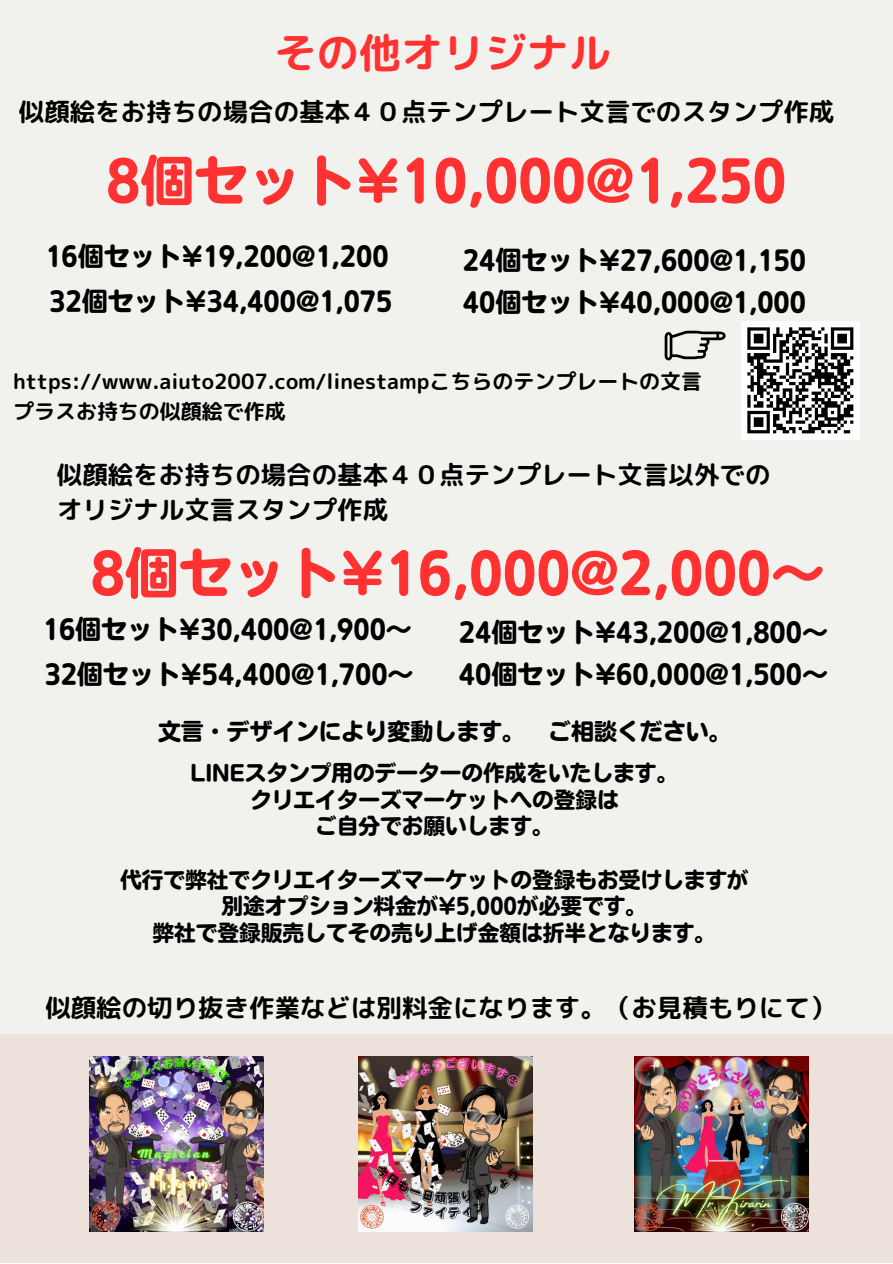
<style>
.page{position:relative;width:893px;height:1264px;background:#fff}
.page>*{position:absolute;margin:0;border:0;box-sizing:border-box;transform-origin:0 0}
.t1{font:63.45px "Nud Motoya Maru Std W6";color:#000}
.t2{font:54px "Nud Motoya Maru Std W6";color:#ff3131}
.t3{font:42px "rounded mplus 1 p bold";color:#ff3131}
.t4{font:25.95px "Nud Motoya Maru Std W6";color:#000}
.t5{font:25.5px "rounded mplus 1 p bold";color:#000}
.t6{font:22.95px "Nud Motoya Maru Std W6";color:#000}
.t7{font:21.75px "Nud Motoya Maru Std W6";color:#000}
.t8{font:21px "rounded mplus 1 p bold";color:#000}
</style>
<div class="page">
<div style="left:0;top:0;width:892px;height:1262px;background:#f1f1ed"></div>
<div style="left:0;top:1034px;width:892px;height:228px;background:#ede1db"></div>
<div style="left:740px;top:321px;width:119px;height:119px;background:#fff"></div>
<svg style="left:747px;top:327px;width:107px;height:107px"></svg>
<img style="left:89px;top:1056px;width:174px;height:175px">
<img style="left:358px;top:1056px;width:174px;height:175px">
<img style="left:634px;top:1056px;width:174px;height:175px">
<p class="t3" style="left:275px;top:22px;width:337px">その他オリジナル</p>
<p class="t5" style="left:19px;top:94px;width:816px">似顔絵をお持ちの場合の基本４０点テンプレート文言でのスタンプ作成</p>
<p class="t2" style="left:106px;top:154px;width:681px">8個セット¥10,000@1,250</p>
<p class="t4" style="left:45px;top:243px;width:344px">16個セット¥19,200@1,200</p>
<p class="t4" style="left:463px;top:247px;width:344px">24個セット¥27,600@1,150</p>
<p class="t4" style="left:49px;top:288px;width:344px">32個セット¥34,400@1,075</p>
<p class="t4" style="left:463px;top:289px;width:344px">40個セット¥40,000@1,000</p>
<p class="t1" style="left:663px;top:314px;width:65px">☞</p>
<p class="t8" style="left:13px;top:367px;width:690px">https://www.aiuto2007.com/linestampこちらのテンプレートの文言</p>
<p class="t8" style="left:13px;top:396px;width:274px">プラスお持ちの似顔絵で作成</p>
<p class="t5" style="left:57px;top:457px;width:715px">似顔絵をお持ちの場合の基本４０点テンプレート文言以外での</p>
<p class="t5" style="left:57px;top:492px;width:333px">オリジナル文言スタンプ作成</p>
<p class="t2" style="left:91px;top:546px;width:731px">8個セット¥16,000@2,000〜</p>
<p class="t4" style="left:43px;top:616px;width:368px">16個セット¥30,400@1,900〜</p>
<p class="t4" style="left:459px;top:619px;width:368px">24個セット¥43,200@1,800〜</p>
<p class="t4" style="left:44px;top:660px;width:368px">32個セット¥54,400@1,700〜</p>
<p class="t4" style="left:459px;top:661px;width:368px">40個セット¥60,000@1,500〜</p>
<p class="t6" style="left:158px;top:719px;width:575px">文言・デザインにより変動します。 ご相談ください。</p>
<p class="t7" style="left:190px;top:762px;width:489px">LINEスタンプ用のデーターの作成をいたします。</p>
<p class="t7" style="left:250px;top:788px;width:370px">クリエイターズマーケットへの登録は</p>
<p class="t7" style="left:315px;top:815px;width:240px">ご自分でお願いします。</p>
<p class="t7" style="left:120px;top:868px;width:630px">代行で弊社でクリエイターズマーケットの登録もお受けしますが</p>
<p class="t7" style="left:221px;top:895px;width:427px">別途オプション料金が¥5,000が必要です。</p>
<p class="t7" style="left:152px;top:922px;width:565px">弊社で登録販売してその売り上げ金額は折半となります。</p>
<p class="t5" style="left:45px;top:989px;width:791px">似顔絵の切り抜き作業などは別料金になります。（お見積もりにて）</p>
</div>
